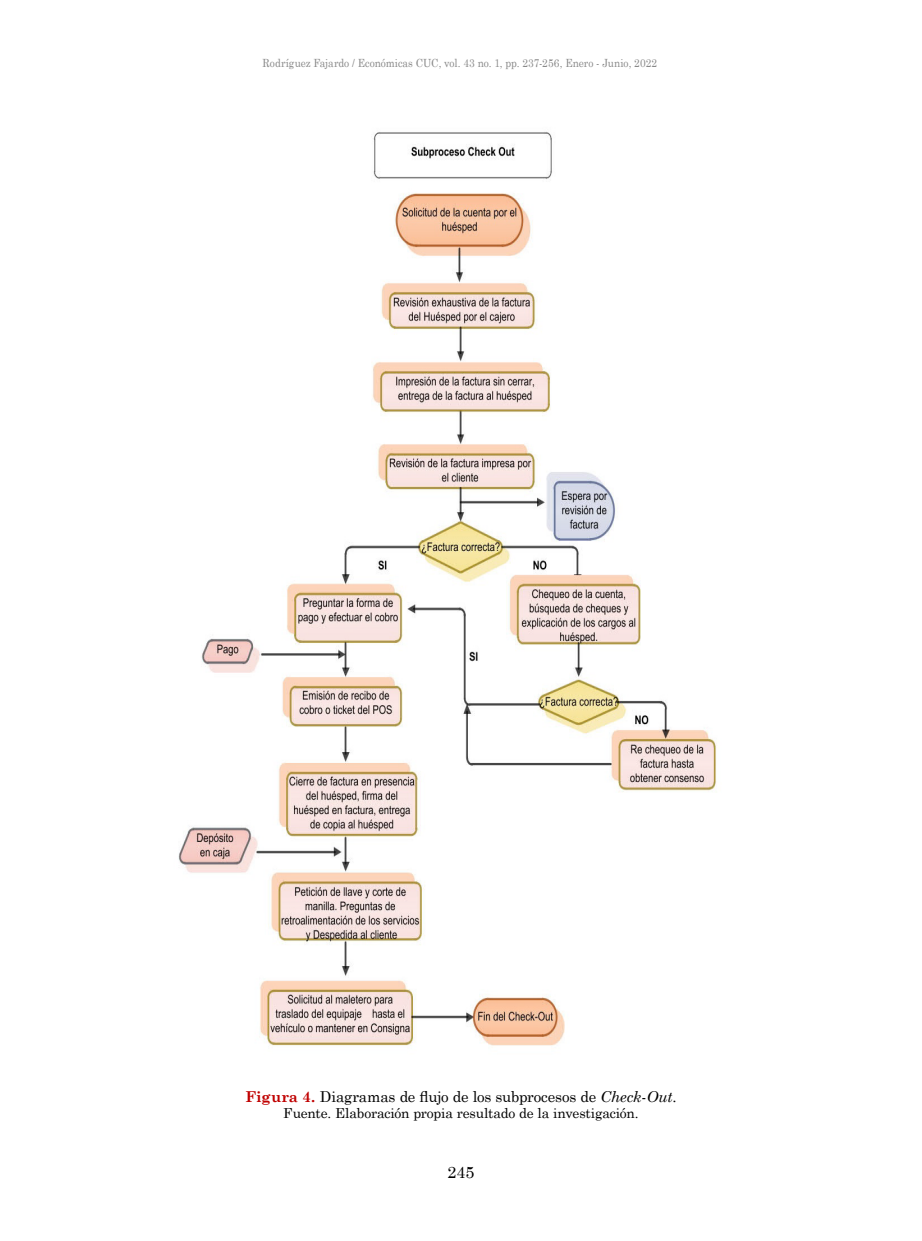
<style>
.page{position:relative;width:922px;height:1241px;background:#fff}
.page>*{position:absolute;margin:0;border:0;box-sizing:border-box;transform-origin:0 0}
.t1{font:16.25px "Century Schoolbook";color:#000}
.t2{font:15px "Century Schoolbook";letter-spacing:-.01em;color:#000}
.t3{font:13.75px "Century Schoolbook";letter-spacing:-.01em;color:#000}
.t4{font:11.25px "Century Schoolbook";letter-spacing:.005em;color:#888;scale:.9 1}
.s1{font-weight:700;color:#c00000}
.s2{font-style:italic}
</style>
<div class="page">
<img style="left:178px;top:132px;width:538px;height:914px">
<p class="t4" style="left:262px;top:54px;width:440px">Rodríguez Fajardo / Económicas CUC, vol. 43 no. 1, pp. 237-256, Enero - Junio, 2022</p>
<h2 class="t2" style="left:245px;top:1083px;width:432px"><span class="s1">Figura 4.</span> Diagramas de flujo de los subprocesos de <span class="s2">Check</span>-<span class="s2">Out</span>.</h2>
<p class="t3" style="left:283px;top:1101px;width:357px">Fuente. Elaboración propia resultado de la investigación.</p>
<h1 class="t1" style="left:447px;top:1158px;width:29px">245</h1>
</div>
